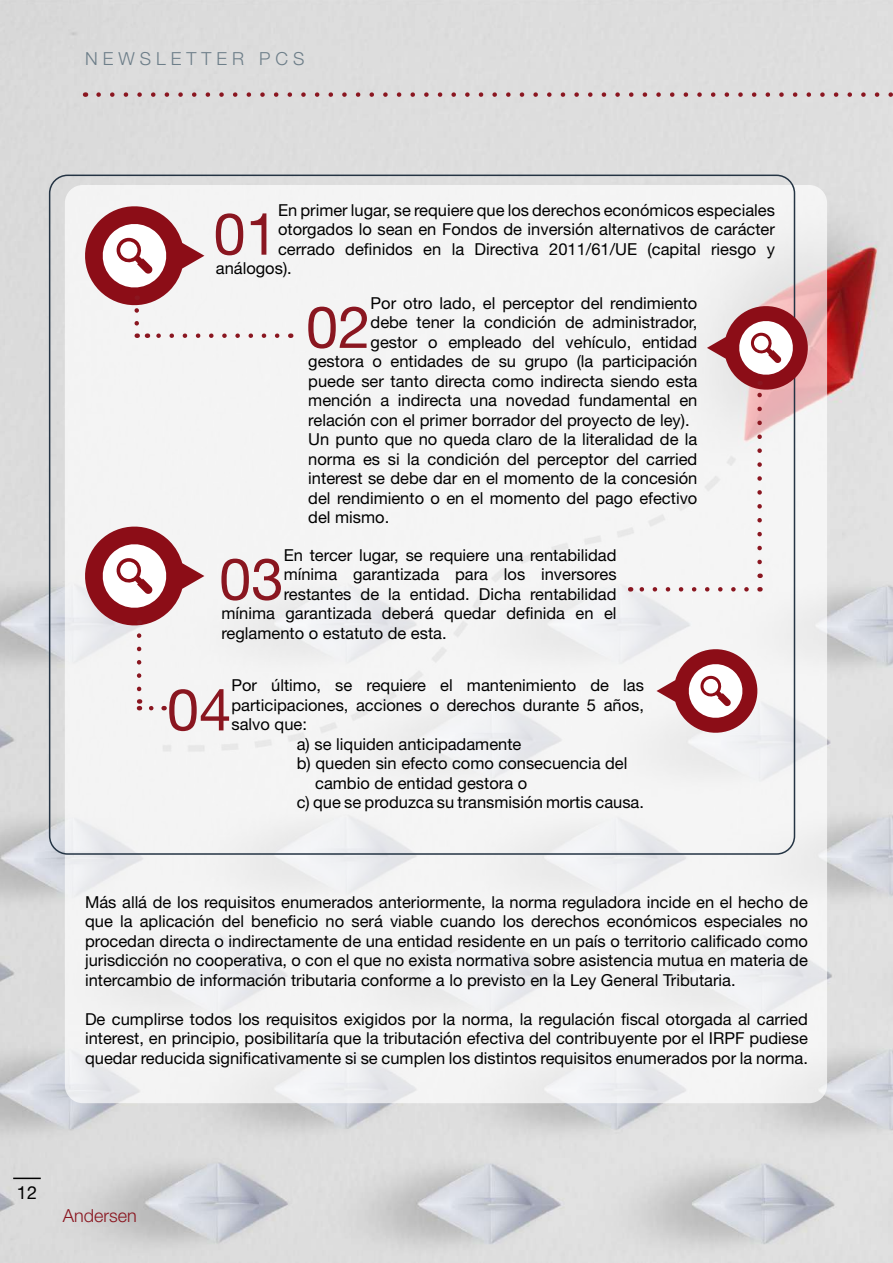
<style>
.page{position:relative;width:893px;height:1263px;background:#fff}
.page>*{position:absolute;margin:0;border:0;box-sizing:border-box;transform-origin:0 0}
.t1{font:58.2px "Helvetica Neue LT Pro";color:#8a1620}
.t2{font:300 18px "Helvetica Neue LT Pro";color:#6d7e89}
.t3{font:300 18px "Helvetica Neue LT Pro";color:#8a1620}
.t4{font:18px "Helvetica Neue LT Pro";color:#000}
.t5{font:16.5px/19.5px "Helvetica Neue LT Pro";color:#000;text-align:justify}
</style>
<div class="page">
<img style="left:0;top:0;width:893px;height:1263px">
<svg style="left:99px;top:92px;width:794px;height:5px;background:#caafb1"></svg>
<hr style="left:13px;top:1177px;width:28px;height:2px;background:#000">
<div style="left:65px;top:185px;width:762px;height:918px;background:#f4f4f4;border-radius:18px"></div>
<svg style="left:85px;top:206px;width:192px;height:132px"></svg>
<svg style="left:707px;top:302px;width:105px;height:260px"></svg>
<svg style="left:639px;top:587px;width:108px;height:4px"></svg>
<svg style="left:656px;top:649px;width:105px;height:88px"></svg>
<svg style="left:80px;top:526px;width:124px;height:184px"></svg>
<p class="t2" style="left:85px;top:48px;width:221px">N E W S L E T T E R P C S</p>
<p class="t5" style="left:278px;top:200px;width:498px">En primer lugar, se requiere que los derechos económicos especiales</p>
<p class="t5" style="left:278px;top:219px;width:498px">otorgados lo sean en Fondos de inversión alternativos de carácter</p>
<p class="t5" style="left:278px;top:239px;width:498px">cerrado definidos en la Directiva 2011/61/UE (capital riesgo y</p>
<p class="t5" style="left:216px;top:258px;width:78px">análogos).</p>
<h1 class="t1" style="left:306px;top:291px;width:66px">02</h1>
<h1 class="t1" style="left:213px;top:198px;width:66px">01</h1>
<p class="t5" style="left:371px;top:293px;width:328px">Por otro lado, el perceptor del rendimiento</p>
<p class="t5" style="left:371px;top:312px;width:328px">debe tener la condición de administrador,</p>
<p class="t5" style="left:371px;top:332px;width:328px">gestor o empleado del vehículo, entidad</p>
<p class="t5" style="left:308px;top:351px;width:391px">gestora o entidades de su grupo (la participación</p>
<p class="t5" style="left:308px;top:371px;width:391px">puede ser tanto directa como indirecta siendo esta</p>
<p class="t5" style="left:308px;top:390px;width:391px">mención a indirecta una novedad fundamental en</p>
<p class="t5" style="left:308px;top:410px;width:383px">relación con el primer borrador del proyecto de ley).</p>
<p class="t5" style="left:308px;top:429px;width:391px">Un punto que no queda claro de la literalidad de la</p>
<p class="t5" style="left:308px;top:449px;width:391px">norma es si la condición del perceptor del carried</p>
<p class="t5" style="left:308px;top:468px;width:391px">interest se debe dar en el momento de la concesión</p>
<p class="t5" style="left:308px;top:488px;width:391px">del rendimiento o en el momento del pago efectivo</p>
<p class="t5" style="left:308px;top:507px;width:83px">del mismo.</p>
<p class="t5" style="left:284px;top:545px;width:334px">En tercer lugar, se requiere una rentabilidad</p>
<p class="t5" style="left:284px;top:564px;width:334px">mínima garantizada para los inversores</p>
<p class="t5" style="left:284px;top:584px;width:334px">restantes de la entidad. Dicha rentabilidad</p>
<p class="t5" style="left:221px;top:603px;width:397px">mínima garantizada deberá quedar definida en el</p>
<p class="t5" style="left:221px;top:623px;width:227px">reglamento o estatuto de esta.</p>
<h1 class="t1" style="left:219px;top:543px;width:66px">03</h1>
<p class="t5" style="left:231px;top:675px;width:414px">Por último, se requiere el mantenimiento de las</p>
<p class="t5" style="left:231px;top:695px;width:414px">participaciones, acciones o derechos durante 5 años,</p>
<p class="t5" style="left:231px;top:714px;width:77px">salvo que:</p>
<p class="t5" style="left:297px;top:734px;width:226px">a) se liquiden anticipadamente</p>
<p class="t5" style="left:297px;top:753px;width:332px">b) queden sin efecto como consecuencia del</p>
<p class="t5" style="left:315px;top:773px;width:214px">cambio de entidad gestora o</p>
<p class="t5" style="left:297px;top:792px;width:349px">c) que se produzca su transmisión mortis causa.</p>
<h1 class="t1" style="left:167px;top:674px;width:66px">04</h1>
<p class="t5" style="left:85px;top:892px;width:724px">Más allá de los requisitos enumerados anteriormente, la norma reguladora incide en el hecho de que la aplicación del beneficio no será viable cuando los derechos económicos especiales no procedan directa o indirectamente de una entidad residente en un país o territorio calificado como jurisdicción no cooperativa, o con el que no exista normativa sobre asistencia mutua en materia de intercambio de información tributaria conforme a lo previsto en la Ley General Tributaria.</p>
<p class="t5" style="left:85px;top:1009px;width:724px">De cumplirse todos los requisitos exigidos por la norma, la regulación fiscal otorgada al carried interest, en principio, posibilitaría que la tributación efectiva del contribuyente por el IRPF pudiese quedar reducida significativamente si se cumplen los distintos requisitos enumerados por la norma.</p>
<p class="t4" style="left:17px;top:1182px;width:22px">12</p>
<p class="t3" style="left:63px;top:1205px;width:76px">Andersen</p>
</div>
